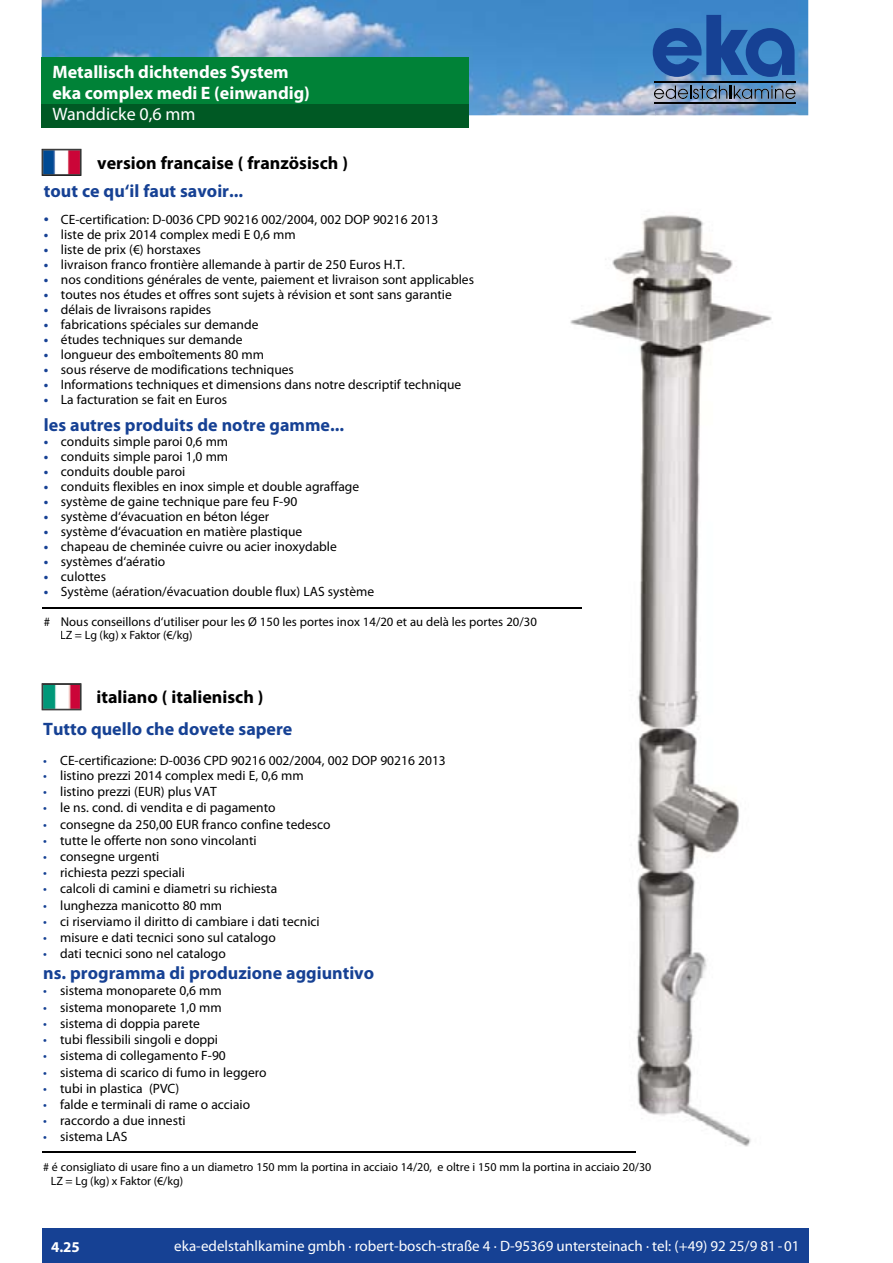
<style>
.page{position:relative;width:893px;height:1263px;background:#fff}
.page>*{position:absolute;margin:0;border:0;box-sizing:border-box;transform-origin:0 0}
.t1{font:700 18px "Myriad Pro";color:#164194}
.t2{font:700 18px/21px "Myriad Pro";color:#fff}
.t3{font:700 18px "Myriad Pro";color:#000}
.t4{font:18px "Myriad Pro";color:#fff}
.t5{font:15px "Myriad Pro";color:#fff}
.t6{font:700 15px "Myriad Pro";color:#fff}
.t7{font:13.5px "Myriad Pro";color:#000}
.t8{font:12.75px "Myriad Pro";color:#000}
.t9{font:12px/13.5px "Myriad Pro";color:#000}
.s1{font-size:18px;color:#164194}
.s2{font-weight:700;color:#164194}
.s3{color:#164194}
</style>
<div class="page">
<div style="left:42px;top:1228px;width:766px;height:35px;background:#164194"></div>
<img style="left:42px;top:0;width:766px;height:115px">
<svg style="left:653px;top:15px;width:142px;height:62px;background:#2a64ad"></svg>
<img style="left:654px;top:81px;width:141px;height:1px">
<img style="left:654px;top:102px;width:141px;height:1px">
<svg style="left:654px;top:89px;width:10px;height:10px"></svg>
<img style="left:666px;top:85px;width:10px;height:14px">
<svg style="left:678px;top:85px;width:21px;height:14px"></svg>
<img style="left:700px;top:85px;width:5px;height:14px">
<svg style="left:706px;top:89px;width:11px;height:10px"></svg>
<img style="left:719px;top:85px;width:8px;height:14px">
<svg style="left:730px;top:85px;width:1px;height:14px"></svg>
<img style="left:734px;top:85px;width:7px;height:14px">
<svg style="left:742px;top:89px;width:10px;height:10px"></svg>
<img style="left:754px;top:89px;width:15px;height:10px">
<svg style="left:771px;top:85px;width:25px;height:14px"></svg>
<div style="left:42px;top:57px;width:427px;height:71px;background:#008237"></div>
<div style="left:42px;top:105px;width:427px;height:23px;background:#005924"></div>
<img style="left:522px;top:215px;width:250px;height:938px">
<hr style="left:42px;top:1151px;width:594px;height:1px;background:#000">
<svg style="left:42px;top:149px;width:39px;height:27px"></svg>
<svg style="left:42px;top:683px;width:39px;height:27px"></svg>
<hr style="left:42px;top:607px;width:540px;height:2px;background:#000">
<h1 class="t2" style="left:52px;top:61px;width:259px">Metallisch dichtendes System eka complex medi E (einwandig)</h1>
<h1 class="t4" style="left:52px;top:103px;width:145px">Wanddicke 0,6 mm</h1>
<h1 class="t3" style="left:97px;top:151px;width:252px">version francaise ( französisch )</h1>
<h1 class="t1" style="left:44px;top:179px;width:201px">tout ce qu‘il faut savoir...</h1>
<p class="t7" style="left:44px;top:211px;width:396px"><span class="s1">•</span> CE-certification: D-0036 CPD 90216 002/2004, 002 DOP 90216 2013</p>
<p class="t7" style="left:44px;top:226px;width:253px"><span class="s2">•</span> liste de prix 2014 complex medi E 0,6 mm</p>
<p class="t7" style="left:44px;top:241px;width:158px"><span class="s2">•</span> liste de prix (€) horstaxes</p>
<p class="t7" style="left:44px;top:256px;width:363px"><span class="s2">•</span> livraison franco frontière allemande à partir de 250 Euros H.T.</p>
<p class="t7" style="left:44px;top:271px;width:432px"><span class="s2">•</span> nos conditions générales de vente, paiement et livraison sont applicables</p>
<p class="t7" style="left:44px;top:286px;width:409px"><span class="s2">•</span> toutes nos études et offres sont sujets à révision et sont sans garantie</p>
<p class="t7" style="left:44px;top:301px;width:169px"><span class="s2">•</span> délais de livraisons rapides</p>
<p class="t7" style="left:44px;top:316px;width:216px"><span class="s2">•</span> fabrications spéciales sur demande</p>
<p class="t7" style="left:44px;top:331px;width:200px"><span class="s2">•</span> études techniques sur demande</p>
<p class="t7" style="left:44px;top:346px;width:222px"><span class="s2">•</span> longueur des emboîtements 80 mm</p>
<p class="t7" style="left:44px;top:361px;width:252px"><span class="s2">•</span> sous réserve de modifications techniques</p>
<p class="t7" style="left:44px;top:376px;width:419px"><span class="s2">•</span> Informations techniques et dimensions dans notre descriptif technique</p>
<p class="t7" style="left:44px;top:391px;width:185px"><span class="s2">•</span> La facturation se fait en Euros</p>
<h1 class="t1" style="left:44px;top:413px;width:302px">les autres produits de notre gamme...</h1>
<p class="t7" style="left:44px;top:433px;width:186px"><span class="s2">•</span> conduits simple paroi 0,6 mm</p>
<p class="t7" style="left:44px;top:448px;width:186px"><span class="s2">•</span> conduits simple paroi 1,0 mm</p>
<p class="t7" style="left:44px;top:463px;width:143px"><span class="s2">•</span> conduits double paroi</p>
<p class="t7" style="left:44px;top:478px;width:317px"><span class="s2">•</span> conduits flexibles en inox simple et double agraffage</p>
<p class="t7" style="left:44px;top:493px;width:255px"><span class="s2">•</span> système de gaine technique pare feu F-90</p>
<p class="t7" style="left:44px;top:508px;width:227px"><span class="s2">•</span> système d‘évacuation en béton léger</p>
<p class="t7" style="left:44px;top:523px;width:260px"><span class="s2">•</span> système d‘évacuation en matière plastique</p>
<p class="t7" style="left:44px;top:538px;width:294px"><span class="s2">•</span> chapeau de cheminée cuivre ou acier inoxydable</p>
<p class="t7" style="left:44px;top:553px;width:123px"><span class="s2">•</span> systèmes d‘aératio</p>
<p class="t7" style="left:44px;top:568px;width:64px"><span class="s2">•</span> culottes</p>
<p class="t7" style="left:44px;top:583px;width:332px"><span class="s2">•</span> Système (aération/évacuation double flux) LAS système</p>
<p class="t8" style="left:44px;top:614px;width:494px"># Nous conseillons d‘utiliser pour les Ø 150 les portes inox 14/20 et au delà les portes 20/30</p>
<p class="t9" style="left:60px;top:628px;width:134px">LZ = Lg (kg) x Faktor (€/kg)</p>
<h1 class="t3" style="left:96px;top:685px;width:169px">italiano ( italienisch )</h1>
<h1 class="t1" style="left:43px;top:717px;width:251px">Tutto quello che dovete sapere</h1>
<p class="t7" style="left:43px;top:752px;width:404px"><span class="s3">•</span> CE-certificazione: D-0036 CPD 90216 002/2004, 002 DOP 90216 2013</p>
<p class="t7" style="left:43px;top:767px;width:262px"><span class="s3">•</span> listino prezzi 2014 complex medi E, 0,6 mm</p>
<p class="t7" style="left:43px;top:783px;width:175px"><span class="s3">•</span> listino prezzi (EUR) plus VAT</p>
<p class="t7" style="left:43px;top:800px;width:234px"><span class="s3">•</span> le ns. cond. di vendita e di pagamento</p>
<p class="t7" style="left:43px;top:816px;width:289px"><span class="s3">•</span> consegne da 250,00 EUR franco confine tedesco</p>
<p class="t7" style="left:43px;top:832px;width:215px"><span class="s3">•</span> tutte le offerte non sono vincolanti</p>
<p class="t7" style="left:43px;top:848px;width:118px"><span class="s3">•</span> consegne urgenti</p>
<p class="t7" style="left:43px;top:864px;width:143px"><span class="s3">•</span> richiesta pezzi speciali</p>
<p class="t7" style="left:43px;top:881px;width:236px"><span class="s3">•</span> calcoli di camini e diametri su richiesta</p>
<p class="t7" style="left:43px;top:897px;width:181px"><span class="s3">•</span> lunghezza manicotto 80 mm</p>
<p class="t7" style="left:43px;top:913px;width:278px"><span class="s3">•</span> ci riserviamo il diritto di cambiare i dati tecnici</p>
<p class="t7" style="left:43px;top:929px;width:234px"><span class="s3">•</span> misure e dati tecnici sono sul catalogo</p>
<p class="t7" style="left:43px;top:945px;width:184px"><span class="s3">•</span> dati tecnici sono nel catalogo</p>
<h1 class="t1" style="left:43px;top:961px;width:333px">ns. programma di produzione aggiuntivo</h1>
<p class="t7" style="left:43px;top:983px;width:180px"><span class="s3">•</span> sistema monoparete 0,6 mm</p>
<p class="t7" style="left:43px;top:999px;width:180px"><span class="s3">•</span> sistema monoparete 1,0 mm</p>
<p class="t7" style="left:43px;top:1015px;width:158px"><span class="s3">•</span> sistema di doppia parete</p>
<p class="t7" style="left:43px;top:1031px;width:176px"><span class="s3">•</span> tubi flessibili singoli e doppi</p>
<p class="t7" style="left:43px;top:1047px;width:184px"><span class="s3">•</span> sistema di collegamento F-90</p>
<p class="t7" style="left:43px;top:1064px;width:225px"><span class="s3">•</span> sistema di scarico di fumo in leggero</p>
<p class="t7" style="left:43px;top:1080px;width:138px"><span class="s3">•</span> tubi in plastica (PVC)</p>
<p class="t7" style="left:43px;top:1096px;width:209px"><span class="s3">•</span> falde e terminali di rame o acciaio</p>
<p class="t7" style="left:43px;top:1112px;width:144px"><span class="s3">•</span> raccordo a due innesti</p>
<p class="t7" style="left:43px;top:1128px;width:86px"><span class="s3">•</span> sistema LAS</p>
<p class="t9" style="left:51px;top:1160px;width:602px;text-indent:-8px"># é consigliato di usare fino a un diametro 150 mm la portina in acciaio 14/20, e oltre i 150 mm la portina in acciaio 20/30<br>LZ = Lg (kg) x Faktor (€/kg)</p>
<p class="t6" style="left:51px;top:1237px;width:30px">4.25</p>
<p class="t5" style="left:174px;top:1237px;width:627px">eka-edelstahlkamine gmbh · robert-bosch-straße 4 · D-95369 untersteinach · tel: (+49) 92 25/9 81 - 01</p>
</div>
